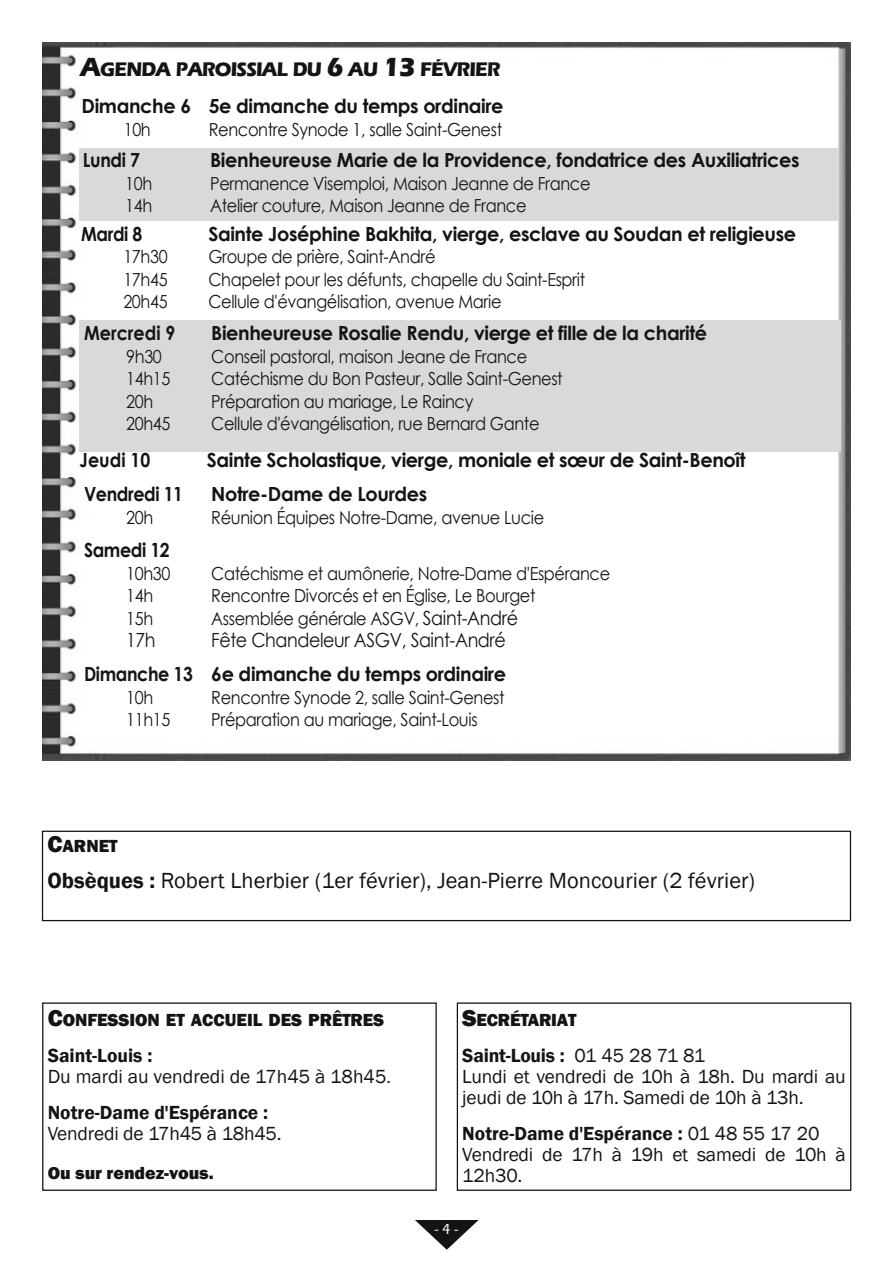
<style>
.page{position:relative;width:893px;height:1263px;background:#fff}
.page>*{position:absolute;margin:0;border:0;box-sizing:border-box;transform-origin:0 0}
.t1{font:22.5px "Franklin Gothic";color:#161413}
.t2{font:700 20.25px "Eras ITC";letter-spacing:-.04em;color:#161413;scale:.95 1}
.t3{font:700 19.5px "Century Gothic";letter-spacing:-.02em;color:#161413}
.t4{font:19.5px/21px "Franklin Gothic";letter-spacing:-.01em;color:#161413}
.t5{font:700 19.5px "Century Gothic";letter-spacing:-.02em;color:#161413;scale:.9 1}
.t6{font:19.5px "Century Gothic";letter-spacing:-.02em;color:#161413;scale:.9 1}
.t7{font:600 19.5px "Franklin Gothic";color:#161413}
.t8{font:700 19.5px "Century Gothic";color:#161413;scale:.9 1}
.t9{font:18px "Century Gothic";letter-spacing:-.02em;color:#161413;scale:.9 1}
.t10{font:800 18px "Franklin Gothic";color:#161413}
.t11{font:500 15px "Eras ITC";color:#fff}
.s1{font-size:27px}
.s2{font-size:19.5px}
.s3{font-size:24px}
.s4{font-weight:600}
.s5{font-size:18px}
</style>
<div class="page">
<svg style="left:415px;top:1220px;width:64px;height:30px"></svg>
<img style="left:43px;top:43px;width:807px;height:717px">
<div style="left:79px;top:148px;width:759px;height:72px;background:#d8d9da"></div>
<div style="left:80px;top:320px;width:761px;height:132px;background:#d8d9da"></div>
<div style="left:42px;top:831px;width:809px;height:90px;border:1px solid #161413"></div>
<div style="left:42px;top:1002px;width:395px;height:189px;border:1px solid #161413"></div>
<div style="left:457px;top:1002px;width:394px;height:189px;border:1px solid #161413"></div>
<p class="t2" style="left:80px;top:58px;width:444px"><span class="s1">A</span>GENDA PAROISSIAL DU <span class="s1">6</span> AU <span class="s1">13</span> FÉVRIER</p>
<p class="t3" style="left:82px;top:93px;width:424px">Dimanche 6 5e dimanche du temps ordinaire</p>
<p class="t9" style="left:124px;top:117px;width:32px">10h</p>
<p class="t9" style="left:209px;top:117px;width:327px">Rencontre Synode 1, salle Saint-Genest</p>
<p class="t5" style="left:83px;top:147px;width:65px">Lundi 7</p>
<p class="t3" style="left:210px;top:147px;width:591px">Bienheureuse Marie de la Providence, fondatrice des Auxiliatrices</p>
<p class="t9" style="left:125px;top:171px;width:32px">10h</p>
<p class="t9" style="left:210px;top:171px;width:424px">Permanence Visemploi, Maison Jeanne de France</p>
<p class="t9" style="left:125px;top:194px;width:32px">14h</p>
<p class="t9" style="left:210px;top:194px;width:353px">Atelier couture, Maison Jeanne de France</p>
<p class="t5" style="left:81px;top:221px;width:69px">Mardi 8</p>
<p class="t3" style="left:208px;top:221px;width:589px">Sainte Joséphine Bakhita, vierge, esclave au Soudan et religieuse</p>
<p class="t9" style="left:123px;top:245px;width:51px">17h30</p>
<p class="t9" style="left:208px;top:245px;width:254px">Groupe de prière, Saint-André</p>
<p class="t9" style="left:123px;top:267px;width:51px">17h45</p>
<p class="t9" style="left:208px;top:267px;width:420px">Chapelet pour les défunts, chapelle du Saint-Esprit</p>
<p class="t9" style="left:123px;top:290px;width:51px">20h45</p>
<p class="t9" style="left:208px;top:290px;width:327px">Cellule d'évangélisation, avenue Marie</p>
<p class="t8" style="left:84px;top:321px;width:103px">Mercredi 9</p>
<p class="t3" style="left:211px;top:321px;width:497px">Bienheureuse Rosalie Rendu, vierge et fille de la charité</p>
<p class="t9" style="left:126px;top:345px;width:41px">9h30</p>
<p class="t9" style="left:211px;top:345px;width:353px">Conseil pastoral, maison Jeane de France</p>
<p class="t9" style="left:126px;top:367px;width:51px">14h15</p>
<p class="t9" style="left:211px;top:367px;width:392px">Catéchisme du Bon Pasteur, Salle Saint-Genest</p>
<p class="t9" style="left:126px;top:390px;width:32px">20h</p>
<p class="t9" style="left:211px;top:390px;width:293px">Préparation au mariage, Le Raincy</p>
<p class="t9" style="left:126px;top:412px;width:51px">20h45</p>
<p class="t9" style="left:211px;top:412px;width:366px">Cellule d'évangélisation, rue Bernard Gante</p>
<p class="t5" style="left:80px;top:448px;width:80px">Jeudi 10</p>
<p class="t3" style="left:207px;top:448px;width:540px">Sainte Scholastique, vierge, moniale et sœur de Saint-Benoît</p>
<p class="t5" style="left:84px;top:481px;width:111px">Vendredi 11</p>
<p class="t3" style="left:211px;top:481px;width:218px">Notre-Dame de Lourdes</p>
<p class="t9" style="left:126px;top:505px;width:32px">20h</p>
<p class="t9" style="left:211px;top:505px;width:372px">Réunion Équipes Notre-Dame, avenue Lucie</p>
<p class="t5" style="left:84px;top:537px;width:97px">Samedi 12</p>
<p class="t9" style="left:126px;top:561px;width:51px">10h30</p>
<p class="t9" style="left:211px;top:561px;width:445px">Catéchisme et aumônerie, Notre-Dame d'Espérance</p>
<p class="t9" style="left:126px;top:584px;width:32px">14h</p>
<p class="t9" style="left:211px;top:584px;width:362px">Rencontre Divorcés et en Église, Le Bourget</p>
<p class="t9" style="left:126px;top:606px;width:32px">15h</p>
<p class="t9" style="left:211px;top:606px;width:342px">Assemblée générale ASGV, <span class="s2">Saint-André</span></p>
<p class="t6" style="left:126px;top:627px;width:34px">17h</p>
<p class="t6" style="left:211px;top:627px;width:329px">Fête Chandeleur ASGV, Saint-André</p>
<p class="t5" style="left:84px;top:662px;width:470px">Dimanche 13 6e dimanche du temps ordinaire</p>
<p class="t9" style="left:126px;top:686px;width:32px">10h</p>
<p class="t9" style="left:211px;top:686px;width:327px">Rencontre Synode 2, salle Saint-Genest</p>
<p class="t9" style="left:126px;top:708px;width:51px">11h15</p>
<p class="t9" style="left:211px;top:708px;width:297px">Préparation au mariage, Saint-Louis</p>
<p class="t10" style="left:47px;top:836px;width:72px"><span class="s3">C</span>ARNET</p>
<p class="t1" style="left:47px;top:868px;width:709px"><span class="s4">Obsèques :</span> Robert Lherbier (1er février), Jean-Pierre Moncourier (2 février)</p>
<p class="t10" style="left:48px;top:1009px;width:338px"><span class="s3">C</span>ONFESSION ET ACCUEIL DES PRÊTRES</p>
<p class="t4" style="left:48px;top:1044px;width:345px"><span class="s4">Saint-Louis :<br></span>Du mardi au vendredi de 17h45 à 18h45<span class="s5">.</span></p>
<p class="t7" style="left:48px;top:1101px;width:222px">Notre-Dame d'Espérance :</p>
<p class="t4" style="left:48px;top:1122px;width:236px">Vendredi de 17h45 à 18h45.</p>
<p class="t10" style="left:48px;top:1162px;width:168px">Ou sur rendez-vous.</p>
<p class="t10" style="left:462px;top:1009px;width:116px"><span class="s3">S</span>ECRÉTARIAT</p>
<p class="t4" style="left:462px;top:1044px;width:385px"><span class="s4">Saint-Louis :</span> 01 45 28 71 81<br>Lundi et vendredi de 10h à 18h. Du mardi au jeudi de 10h à 17h. Samedi de 10h à 13h.</p>
<p class="t4" style="left:462px;top:1122px;width:385px"><span class="s4">Notre-Dame d'Espérance :</span> 01 48 55 17 20<br>Vendredi de 17h à 19h et samedi de 10h à<br>12h30.</p>
<p class="t11" style="left:435px;top:1221px;width:25px">-4-</p>
</div>
